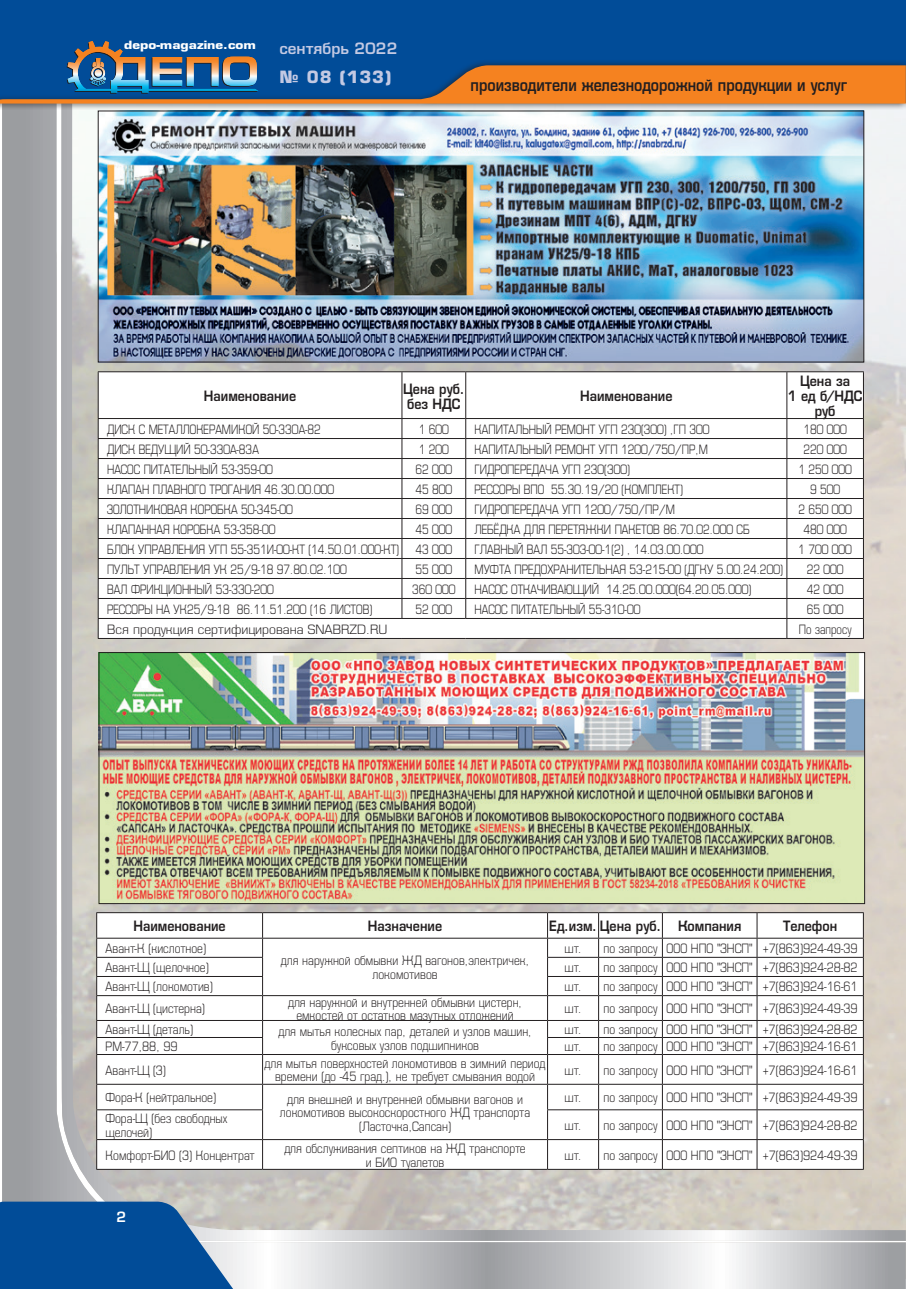
<style>
.page{position:relative;width:906px;height:1289px;background:#fff}
.page>*{position:absolute;margin:0;border:0;box-sizing:border-box;transform-origin:0 0}
.t1{font:18px "Eurofont Medium C";color:#231f20;scale:.85 1}
.t2{font:16.5px "Eurofont Medium C";color:#c3c9e3}
.t3{font:700 16.5px "Europe";color:#c3c9e3}
.t4{font:15px/15px "Eurofont Medium C";color:#231f20;scale:.9 1}
.t5{font:15px "Eurofont Medium C";color:#fff}
.t6{font:13.5px/13.5px "Eurofont Light C";color:#231f20;text-align:center;scale:.85 1}
.t7{font:13.5px "Eurofont Light C";color:#231f20;scale:.8 1}
.t8{font:13.5px "Eurofont Light C";color:#231f20}
.t9{font:700 12px "Eurofont C";color:#fff;scale:1.21 1}
</style>
<div class="page">
<img style="left:0;top:0;width:906px;height:1288px">
<hr style="left:98px;top:638px;width:304px;height:1px;background:#231f20">
<hr style="left:402px;top:638px;width:64px;height:1px;background:#231f20">
<hr style="left:466px;top:638px;width:321px;height:1px;background:#231f20">
<hr style="left:787px;top:638px;width:77px;height:1px;background:#231f20">
<img style="left:101px;top:654px;width:762px;height:248px">
<div style="left:99px;top:652px;width:766px;height:252px;border:1px solid #231f20"></div>
<p class="t9" style="left:124px;top:38px;width:110px">depo-magazine.com</p>
<p class="t2" style="left:279px;top:39px;width:120px">сентябрь 2022</p>
<p class="t3" style="left:279px;top:67px;width:114px">№ 08 (133)</p>
<h1 class="t1" style="left:470px;top:75px;width:444px">производители железнодорожной продукции и услуг</h1>
<p class="t4" style="left:204px;top:388px;width:104px">Наименование</p>
<p class="t4" style="left:403px;top:381px;width:69px">Цена руб. без НДС</p>
<p class="t4" style="left:580px;top:388px;width:104px">Наименование</p>
<p class="t4" style="left:788px;top:373px;width:84px;text-align:center">Цена за<br>1 ед б/НДС руб</p>
<p class="t7" style="left:107px;top:421px;width:269px">ДИСК С МЕТАЛЛОКЕРАМИКОЙ 50-330А-82</p>
<p class="t7" style="left:419px;top:421px;width:39px">1 600</p>
<p class="t7" style="left:474px;top:421px;width:295px">КАПИТАЛЬНЫЙ РЕМОНТ УГП 230(300) ,ГП 300</p>
<p class="t7" style="left:803px;top:421px;width:56px">180 000</p>
<p class="t7" style="left:107px;top:441px;width:191px">ДИСК ВЕДУЩИЙ 50-330А-83А</p>
<p class="t7" style="left:419px;top:441px;width:39px">1 200</p>
<p class="t7" style="left:474px;top:441px;width:293px">КАПИТАЛЬНЫЙ РЕМОНТ УГП 1200/750/ПР,М</p>
<p class="t7" style="left:803px;top:441px;width:56px">220 000</p>
<p class="t7" style="left:107px;top:461px;width:209px">НАСОС ПИТАТЕЛЬНЫЙ 53-359-00</p>
<p class="t7" style="left:415px;top:461px;width:48px">62 000</p>
<p class="t7" style="left:474px;top:461px;width:196px">ГИДРОПЕРЕДАЧА УГП 230(300)</p>
<p class="t7" style="left:798px;top:461px;width:69px">1 250 000</p>
<p class="t7" style="left:107px;top:481px;width:285px">КЛАПАН ПЛАВНОГО ТРОГАНИЯ 46.30.00.000</p>
<p class="t7" style="left:415px;top:481px;width:48px">45 800</p>
<p class="t7" style="left:474px;top:481px;width:262px">РЕССОРЫ ВПО 55.30.19/20 (КОМПЛЕКТ)</p>
<p class="t7" style="left:810px;top:481px;width:39px">9 500</p>
<p class="t7" style="left:107px;top:501px;width:234px">ЗОЛОТНИКОВАЯ КОРОБКА 50-345-00</p>
<p class="t7" style="left:415px;top:501px;width:48px">69 000</p>
<p class="t7" style="left:474px;top:501px;width:252px">ГИДРОПЕРЕДАЧА УГП 1200/750/ПР/М</p>
<p class="t7" style="left:798px;top:501px;width:69px">2 650 000</p>
<p class="t7" style="left:107px;top:521px;width:212px">КЛАПАННАЯ КОРОБКА 53-358-00</p>
<p class="t7" style="left:415px;top:521px;width:48px">45 000</p>
<p class="t7" style="left:474px;top:521px;width:345px">ЛЕБЁДКА ДЛЯ ПЕРЕТЯЖКИ ПАКЕТОВ 86.70.02.000 СБ</p>
<p class="t7" style="left:803px;top:521px;width:56px">480 000</p>
<p class="t7" style="left:107px;top:541px;width:433px">БЛОК УПРАВЛЕНИЯ УГП 55-351И-00-КТ (14.50.01.000-КТ) 43 000</p>
<p class="t7" style="left:474px;top:541px;width:288px">ГЛАВНЫЙ ВАЛ 55-303-00-1(2) , 14.03.00.000</p>
<p class="t7" style="left:798px;top:541px;width:69px">1 700 000</p>
<p class="t7" style="left:107px;top:561px;width:301px">ПУЛЬТ УПРАВЛЕНИЯ УК 25/9-18 97.80.02.100</p>
<p class="t7" style="left:415px;top:561px;width:48px">55 000</p>
<p class="t7" style="left:474px;top:561px;width:387px">МУФТА ПРЕДОХРАНИТЕЛЬНАЯ 53-215-00 (ДГКУ 5.00.24.200)</p>
<p class="t7" style="left:806px;top:561px;width:48px">22 000</p>
<p class="t7" style="left:107px;top:581px;width:210px">ВАЛ ФРИКЦИОННЫЙ 53-330-200</p>
<p class="t7" style="left:412px;top:581px;width:56px">360 000</p>
<p class="t7" style="left:474px;top:581px;width:347px">НАСОС ОТКАЧИВАЮЩИЙ 14.25.00.000(64.20.05.000)</p>
<p class="t7" style="left:806px;top:581px;width:48px">42 000</p>
<p class="t7" style="left:107px;top:601px;width:333px">РЕССОРЫ НА УК25/9-18 86.11.51.200 (16 ЛИСТОВ)</p>
<p class="t7" style="left:415px;top:601px;width:48px">52 000</p>
<p class="t7" style="left:474px;top:601px;width:209px">НАСОС ПИТАТЕЛЬНЫЙ 55-310-00</p>
<p class="t7" style="left:806px;top:601px;width:48px">65 000</p>
<p class="t8" style="left:107px;top:621px;width:282px">Вся продукция сертифицирована SNABRZD.RU</p>
<p class="t7" style="left:799px;top:621px;width:67px">По запросу</p>
<p class="t4" style="left:133px;top:918px;width:104px">Наименование</p>
<p class="t4" style="left:368px;top:918px;width:84px">Назначение</p>
<p class="t4" style="left:549px;top:918px;width:215px">Ед.изм. Цена руб. Компания</p>
<p class="t4" style="left:783px;top:918px;width:61px">Телефон</p>
<p class="t6" style="left:106px;top:941px;width:120px">Авант-К (кислотное)</p>
<p class="t6" style="left:281px;top:953px;width:293px">для наружной обмывки ЖД вагонов,электричек, локомотивов</p>
<p class="t6" style="left:564px;top:941px;width:346px">шт. по запросу ООО НПО "ЗНСП" +7(863)924-49-39</p>
<p class="t6" style="left:106px;top:960px;width:123px">Авант-Щ (щелочное)</p>
<p class="t6" style="left:564px;top:960px;width:346px">шт. по запросу ООО НПО "ЗНСП" +7(863)924-28-82</p>
<p class="t6" style="left:106px;top:979px;width:128px">Авант-Щ (локомотив)</p>
<p class="t6" style="left:564px;top:979px;width:346px">шт. по запросу ООО НПО "ЗНСП" +7(863)924-16-61</p>
<p class="t6" style="left:106px;top:1001px;width:118px">Авант-Щ (цистерна)</p>
<p class="t6" style="left:288px;top:995px;width:277px">для наружной и внутренней обмывки цистерн, емкостей от остатков мазутных отложений</p>
<p class="t6" style="left:564px;top:1001px;width:346px">шт. по запросу ООО НПО "ЗНСП" +7(863)924-49-39</p>
<p class="t6" style="left:106px;top:1022px;width:104px">Авант-Щ (деталь)</p>
<p class="t6" style="left:278px;top:1024px;width:299px">для мытья колесных пар, деталей и узлов машин, буксовых узлов подшипников</p>
<p class="t6" style="left:564px;top:1022px;width:346px">шт. по запросу ООО НПО "ЗНСП" +7(863)924-28-82</p>
<p class="t6" style="left:106px;top:1039px;width:86px">РМ-77,88, 99</p>
<p class="t6" style="left:564px;top:1039px;width:346px">шт. по запросу ООО НПО "ЗНСП" +7(863)924-16-61</p>
<p class="t6" style="left:106px;top:1063px;width:72px">Авант-Щ (З)</p>
<p class="t6" style="left:265px;top:1056px;width:332px">для мытья поверхностей локомотивов в зимний период времени (до -45 град.), не требует смывания водой</p>
<p class="t6" style="left:564px;top:1063px;width:346px">шт. по запросу ООО НПО "ЗНСП" +7(863)924-16-61</p>
<p class="t6" style="left:106px;top:1090px;width:131px">Фора-К (нейтральное)</p>
<p class="t6" style="left:280px;top:1092px;width:296px">для внешней и внутренней обмывки вагонов и локомотивов высокоскоростного ЖД транспорта (Ласточка,Сапсан)</p>
<p class="t6" style="left:564px;top:1090px;width:346px">шт. по запросу ООО НПО "ЗНСП" +7(863)924-49-39</p>
<p class="t6" style="left:106px;top:1111px;width:145px;text-align:left">Фора-Щ (без свободных щелочей)</p>
<p class="t6" style="left:564px;top:1118px;width:346px">шт. по запросу ООО НПО "ЗНСП" +7(863)924-28-82</p>
<p class="t6" style="left:106px;top:1148px;width:177px">Комфорт-БИО (3) Концентрат</p>
<p class="t6" style="left:284px;top:1141px;width:285px">для обслуживания септиков на ЖД транспорте и БИО туалетов</p>
<p class="t6" style="left:564px;top:1148px;width:346px">шт. по запросу ООО НПО "ЗНСП" +7(863)924-49-39</p>
<p class="t5" style="left:117px;top:1208px;width:11px">2</p>
</div>
